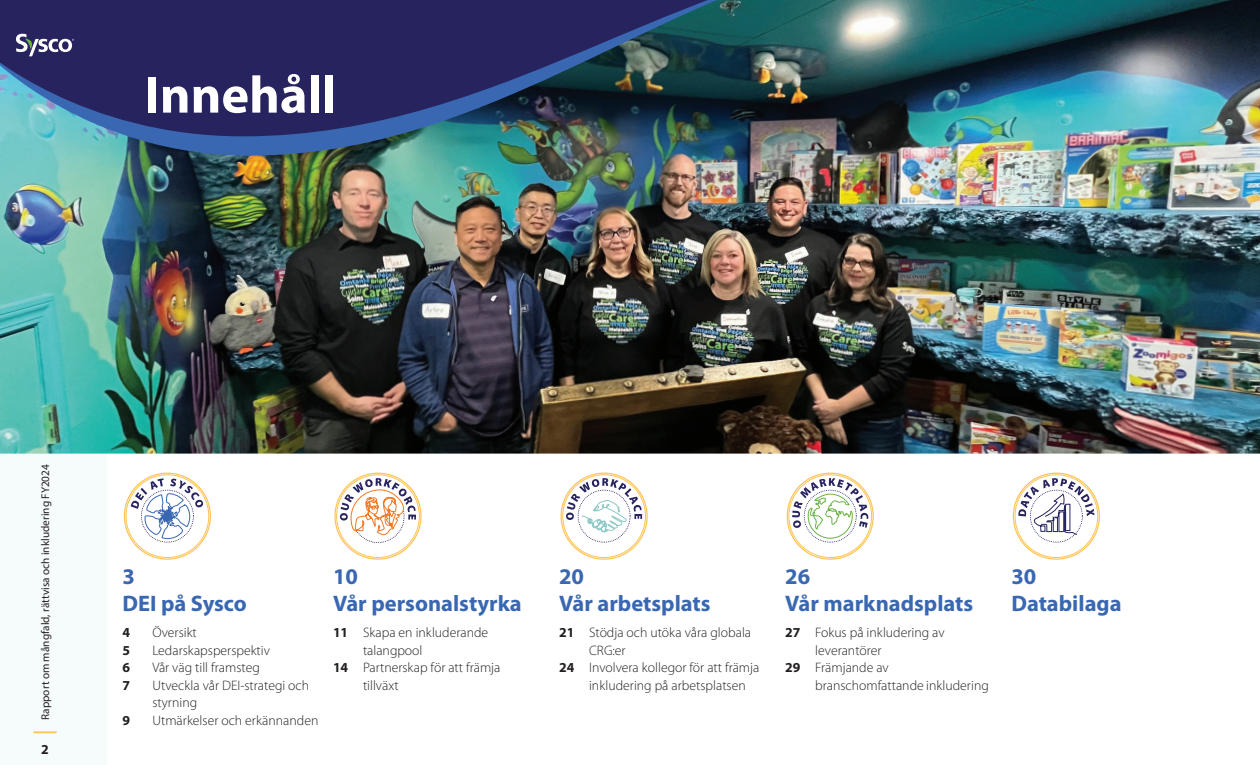
<style>
.page{position:relative;width:1260px;height:765px;background:#fff}
.page>*{position:absolute;margin:0;border:0;box-sizing:border-box;transform-origin:0 0}
.H1-42pt_Header{font:700 52.5px "Myriad Pro";color:#fff}
.P-18pt_Section_Head_CAPS{font:700 22.5px/27px "Myriad Pro";color:#3a67b1}
.P-11pt_Body_Copy{font:300 13.75px/17.5px "Myriad Pro";color:#231f20}
.P-11pt_Body_Copy-2{font:700 13.75px "Myriad Pro";color:#231f20}
.t1{font:11.25px "Myriad Pro";color:#231f20}
.s1{font-weight:700}
</style>
<div class="page">
<div style="left:0;top:0;width:107px;height:765px;background:#f6fbfb"></div>
<img style="left:0;top:156px;width:1260px;height:298px">
<img style="left:0;top:136px;width:1260px;height:20px">
<img style="left:0;top:0;width:1260px;height:136px">
<div style="left:126px;top:475px;width:83px;height:83px;border:1px solid #fec354;border-radius:50%"></div>
<svg style="left:131px;top:478px;width:73px;height:63px"></svg>
<div style="left:1015px;top:475px;width:83px;height:83px;border:1px solid #fec354;border-radius:50%"></div>
<svg style="left:1018px;top:478px;width:76px;height:57px"></svg>
<div style="left:789px;top:475px;width:83px;height:83px;border:1px solid #fec354;border-radius:50%"></div>
<svg style="left:792px;top:478px;width:76px;height:61px"></svg>
<svg style="left:340px;top:478px;width:76px;height:71px"></svg>
<div style="left:563px;top:475px;width:83px;height:83px;border:1px solid #fec354;border-radius:50%"></div>
<svg style="left:566px;top:478px;width:76px;height:54px"></svg>
<hr style="left:33px;top:731px;width:24px;height:2px;background:#fec354">
<svg style="left:16px;top:34px;width:58px;height:22px"></svg>
<p class="H1-42pt_Header" style="left:145px;top:61px;width:193px">Innehåll</p>
<p class="t1" style="left:39px;top:720px;width:257px;rotate:-90deg">Rapport om mångfald, rättvisa och inkludering FY2024</p>
<p class="P-11pt_Body_Copy-2" style="left:41px;top:740px;width:9px">2</p>
<p class="P-18pt_Section_Head_CAPS" style="left:122px;top:563px;width:126px">3<br>DEI på Sysco</p>
<p class="P-11pt_Body_Copy-2" style="left:122px;top:623px;width:9px">4</p>
<p class="P-11pt_Body_Copy" style="left:152px;top:624px;width:46px">Översikt</p>
<p class="P-11pt_Body_Copy-2" style="left:122px;top:641px;width:9px">5</p>
<p class="P-11pt_Body_Copy" style="left:152px;top:641px;width:119px">Ledarskapsperspektiv</p>
<p class="P-11pt_Body_Copy-2" style="left:122px;top:658px;width:9px">6</p>
<p class="P-11pt_Body_Copy" style="left:152px;top:659px;width:109px">Vår väg till framsteg</p>
<p class="P-11pt_Body_Copy-2" style="left:122px;top:676px;width:9px">7</p>
<p class="P-11pt_Body_Copy" style="left:152px;top:676px;width:158px">Utveckla vår DEI-strategi och styrning</p>
<p class="P-11pt_Body_Copy-2" style="left:122px;top:711px;width:9px">9</p>
<p class="P-11pt_Body_Copy" style="left:152px;top:711px;width:167px">Utmärkelser och erkännanden</p>
<p class="P-18pt_Section_Head_CAPS" style="left:333px;top:563px;width:190px">10<br>Vår personalstyrka</p>
<p class="P-11pt_Body_Copy" style="left:363px;top:624px;width:127px;text-indent:-30px"><span class="s1">11</span> Skapa en inkluderande talangpool</p>
<p class="P-11pt_Body_Copy" style="left:363px;top:659px;width:139px;text-indent:-30px"><span class="s1">14</span> Partnerskap för att främja tillväxt</p>
<p class="P-18pt_Section_Head_CAPS" style="left:559px;top:563px;width:153px">20<br>Vår arbetsplats</p>
<p class="P-11pt_Body_Copy" style="left:589px;top:624px;width:164px;text-indent:-30px"><span class="s1">21</span> Stödja och utöka våra globala<br>CRG:er</p>
<p class="P-11pt_Body_Copy" style="left:589px;top:659px;width:172px;text-indent:-30px"><span class="s1">24</span> Involvera kollegor för att främja inkludering på arbetsplatsen</p>
<p class="P-18pt_Section_Head_CAPS" style="left:785px;top:563px;width:190px">26<br>Vår marknadsplats</p>
<p class="P-11pt_Body_Copy" style="left:815px;top:624px;width:131px;text-indent:-30px"><span class="s1">27</span> Fokus på inkludering av leverantörer</p>
<p class="P-11pt_Body_Copy" style="left:815px;top:659px;width:175px;text-indent:-30px"><span class="s1">29</span> Främjande av branschomfattande inkludering</p>
<p class="P-18pt_Section_Head_CAPS" style="left:1011px;top:563px;width:112px">30<br>Databilaga</p>
</div>
